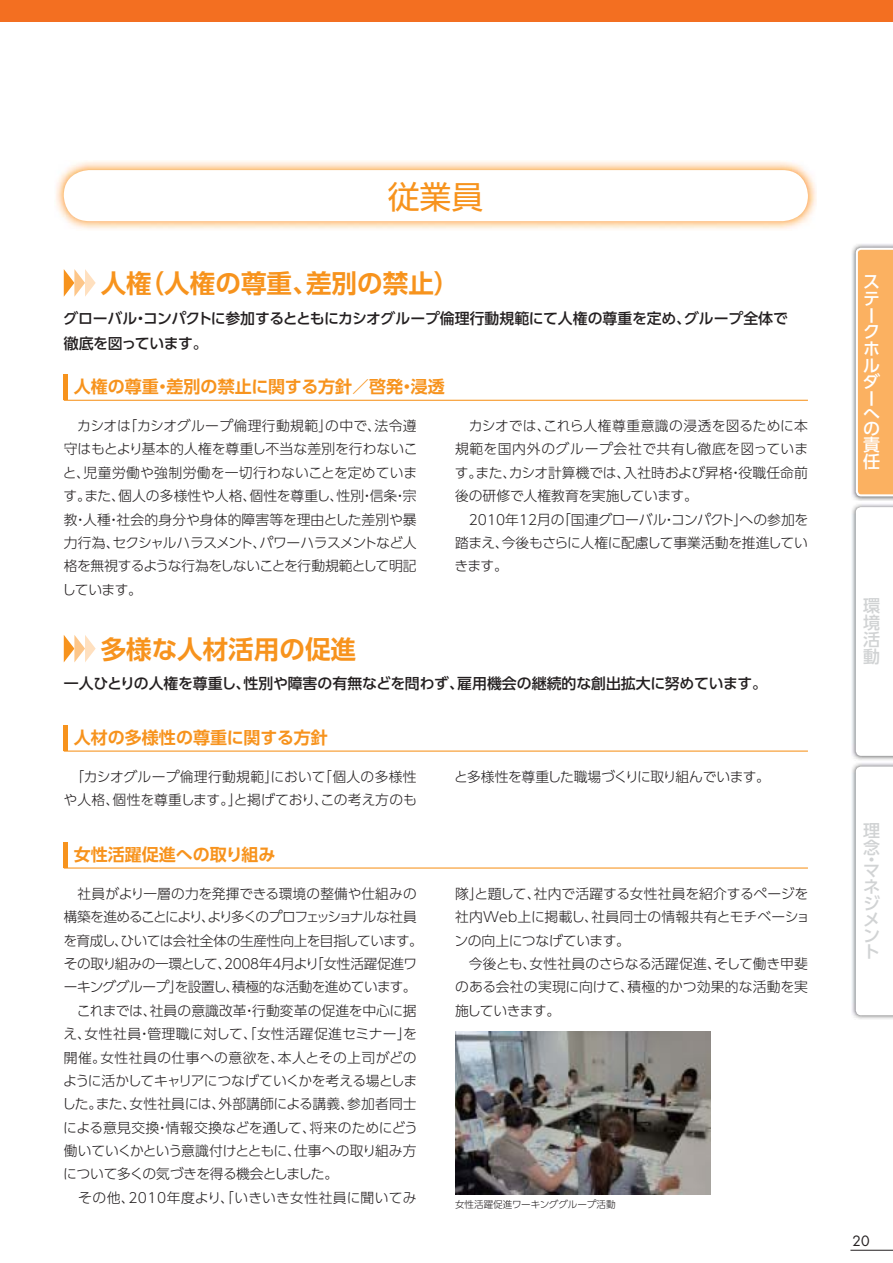
<style>
.page{position:relative;width:893px;height:1263px;background:#fff}
.page>*{position:absolute;margin:0;border:0;box-sizing:border-box;transform-origin:0 0}
.t1{font:31.95px "UD Shin Go Pro Regular 90 pv RKSJ H";color:#f7931d}
.t2{font:25.5px "UD Shin Go Pro De Bold 90 pv RKSJ H";color:#f7931d}
.t3{font:16.95px "UD Shin Go Pro De Bold 90 pv RKSJ H";color:#f7931d}
.t4{font:16.95px/16px "UD Shin Go Pro Medium 90 pv RKSJ V";color:#d1d3d4;text-align:justify}
.t5{font:16.95px/16.6px "UD Shin Go Pro Medium 90 pv RKSJ V";color:#fff}
.t6{font:14.85px/25.5px "UD Shin Go Pro Medium 90 pv RKSJ H";letter-spacing:-.01em;color:#231f20}
.t7{font:13.8px/23.4px "UD Shin Go Pro Light 90 pv RKSJ H";letter-spacing:-.02em;color:#231f20}
.t8{font:13.8px/23.4px "UD Shin Go Pro Light 90 pv RKSJ H";color:#231f20}
.t9{font:13.8px/23.4px "UD Shin Go Pro Light 90 pv RKSJ H";letter-spacing:.015em;color:#231f20;text-align:center}
.t10{font:13.8px "Futura";color:#231f20}
.t11{font:9.6px "UD Shin Go Pro Light 90 pv RKSJ H";color:#231f20}
</style>
<div class="page">
<img style="left:455px;top:1031px;width:255px;height:164px">
<img style="left:56px;top:161px;width:760px;height:68px">
<div style="left:64px;top:170px;width:744px;height:51px;background:#fff;border-radius:26px"></div>
<svg style="left:64px;top:269px;width:32px;height:28px"></svg>
<svg style="left:64px;top:635px;width:32px;height:27px"></svg>
<hr style="left:64px;top:400px;width:744px;height:1px;background:#f7931d">
<hr style="left:64px;top:374px;width:4px;height:26px;background:#f7931d">
<hr style="left:64px;top:750px;width:744px;height:2px;background:#f7931d">
<hr style="left:64px;top:725px;width:4px;height:25px;background:#f7931d">
<hr style="left:64px;top:867px;width:744px;height:1px;background:#f7931d">
<hr style="left:64px;top:842px;width:4px;height:25px;background:#f7931d">
<div style="left:0;top:0;width:893px;height:21px;background:#f36f21"></div>
<hr style="left:850px;top:1250px;width:43px;height:1px;background:#231f20">
<img style="left:852px;top:244px;width:41px;height:516px">
<div style="left:856px;top:248px;width:37px;height:248px;background:#fbb161"></div>
<svg style="left:856px;top:507px;width:37px;height:249px"></svg>
<img style="left:852px;top:763px;width:41px;height:256px">
<svg style="left:856px;top:766px;width:37px;height:249px"></svg>
<h1 class="t1" style="left:388px;top:185px;width:97px">従業員</h1>
<h2 class="t2" style="left:101px;top:274px;width:360px">人権（人権の尊重、差別の禁止）</h2>
<p class="t6" style="left:64px;top:307px;width:726px">グローバル・コンパクトに参加するとともにカシオグループ倫理行動規範にて人権の尊重を定め、グループ全体で徹底を図っています。</p>
<p class="t3" style="left:74px;top:381px;width:373px">人権の尊重・差別の禁止に関する方針／啓発・浸透</p>
<p class="t7" style="left:62px;top:416px;width:357px;text-align:justify">　カシオは「カシオグループ倫理行動規範」の中で、法令遵守はもとより基本的人権を尊重し不当な差別を行わないこと、児童労働や強制労働を一切行わないことを定めています。また、個人の多様性や人格、個性を尊重し、性別・信条・宗教・人種・社会的身分や身体的障害等を理由とした差別や暴力行為、セクシャルハラスメント、パワーハラスメントなど人格を無視するような行為をしないことを行動規範として明記しています。</p>
<p class="t8" style="left:455px;top:416px;width:355px">　カシオでは、これら人権尊重意識の浸透を図るために本規範を国内外のグループ会社で共有し徹底を図っています。また、カシオ計算機では、入社時および昇格・役職任命前後の研修で人権教育を実施しています。<br>　2010年12月の「国連グローバル・コンパクト」への参加を踏まえ、今後もさらに人権に配慮して事業活動を推進していきます。</p>
<h2 class="t2" style="left:101px;top:640px;width:257px">多様な人材活用の促進</h2>
<p class="t6" style="left:64px;top:673px;width:705px">一人ひとりの人権を尊重し、性別や障害の有無などを問わず、雇用機会の継続的な創出拡大に努めています。</p>
<p class="t3" style="left:74px;top:731px;width:255px">人材の多様性の尊重に関する方針</p>
<p class="t9" style="left:63px;top:767px;width:355px">「カシオグループ倫理行動規範」において「個人の多様性や人格、個性を尊重します。」と掲げており、この考え方のも</p>
<p class="t3" style="left:74px;top:848px;width:203px">女性活躍促進への取り組み</p>
<p class="t7" style="left:62px;top:884px;width:362px">　社員がより一層の力を発揮できる環境の整備や仕組みの構築を進めることにより、より多くのプロフェッショナルな社員を育成し、ひいては会社全体の生産性向上を目指しています。その取り組みの一環として、2008年4月より「女性活躍促進ワーキンググループ」を設置し、積極的な活動を進めています。　これまでは、社員の意識改革・行動変革の促進を中心に据え、女性社員・管理職に対して、「女性活躍促進セミナー」を開催。女性社員の仕事への意欲を、本人とその上司がどのように活かしてキャリアにつなげていくかを考える場としました。また、女性社員には、外部講師による講義、参加者同士による意見交換・情報交換などを通して、将来のためにどう働いていくかという意識付けとともに、仕事への取り組み方について多くの気づきを得る機会としました。<br>　その他、2010年度より、「いきいき女性社員に聞いてみ</p>
<p class="t7" style="left:454px;top:767px;width:317px">と多様性を尊重した職場づくりに取り組んでいます。</p>
<p class="t7" style="left:454px;top:884px;width:357px">隊」と題して、社内で活躍する女性社員を紹介するページを社内Web上に掲載し、社員同士の情報共有とモチベーションの向上につなげています。<br>　今後とも、女性社員のさらなる活躍促進、そして働き甲斐のある会社の実現に向けて、積極的かつ効果的な活動を実施していきます。</p>
<p class="t11" style="left:455px;top:1200px;width:162px">女性活躍促進ワーキンググループ活動</p>
<p class="t5" style="left:863px;top:276px;width:19px">ステークホルダー</p>
<p class="t5" style="left:863px;top:409px;width:18px;line-height:14.5px">への</p>
<p class="t5" style="left:863px;top:439px;width:18px">責任</p>
<p class="t4" style="left:863px;top:600px;width:18px;line-height:17px">環境活動</p>
<p class="t4" style="left:863px;top:824px;width:18px;line-height:17px">理念</p>
<p class="t4" style="left:863px;top:854px;width:12px">・</p>
<p class="t4" style="left:863px;top:865px;width:18px">マネジメント</p>
<p class="t10" style="left:853px;top:1235px;width:19px">20</p>
</div>
